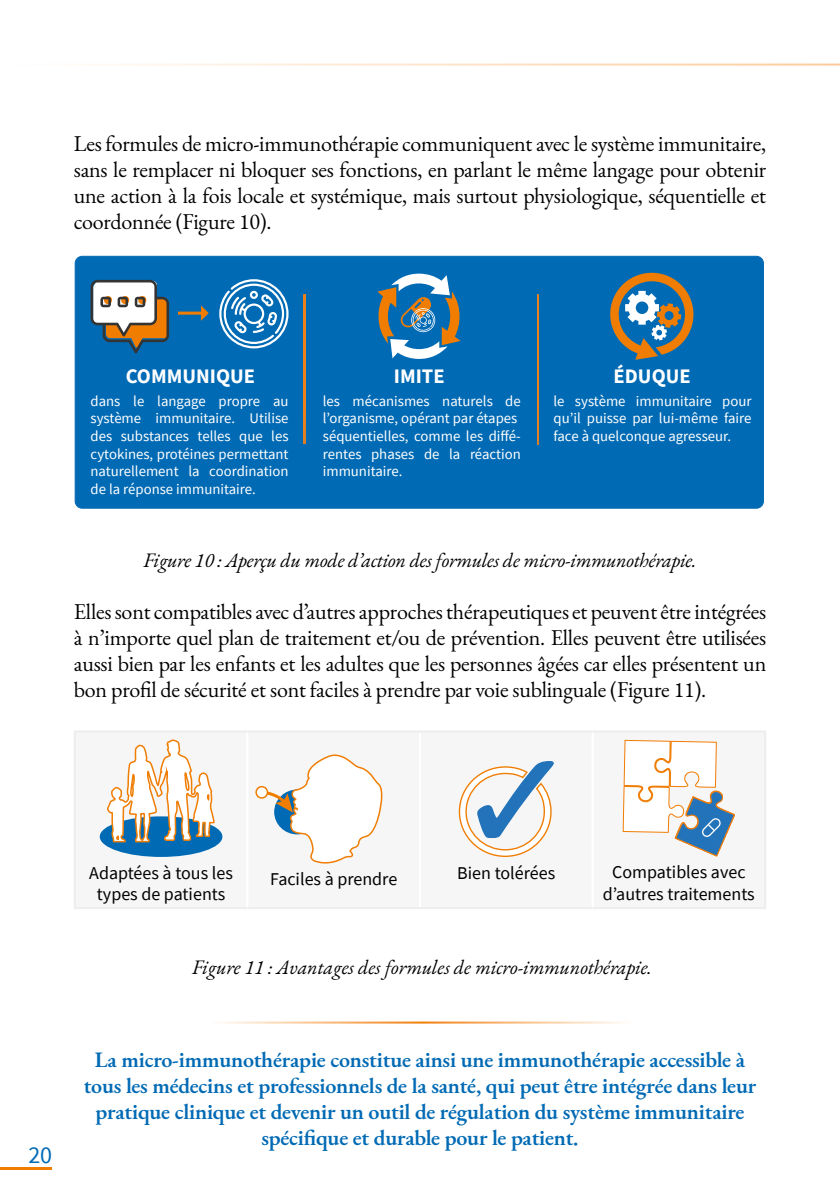
<style>
.page{position:relative;width:840px;height:1191px;background:#fff}
.page>*{position:absolute;margin:0;border:0;box-sizing:border-box;transform-origin:0 0}
.t1{font:24px "Source Sans Pro";color:#006ab4}
.t2{font:22px/26px "EB Garamond";letter-spacing:-.01em;color:#000;text-align:justify}
.t3{font:600 22px/26px "EB Garamond";letter-spacing:-.01em;color:#006ab4;text-align:center}
.t4{font:700 20.6px "Source Sans Pro";color:#fff}
.t5{font:italic 20px "EB Garamond";letter-spacing:-.01em;color:#000}
.t6{font:18px/21.6px "Source Sans Pro";color:#000;text-align:center}
.t7{font:14.8px/17.8px "Source Sans Pro";color:#fff;text-align:justify}
</style>
<div class="page">
<hr style="left:0;top:1166px;width:51px;height:3px;background:#f07d00">
<div style="left:75px;top:256px;width:688px;height:252px;background:#006ab4;border-radius:7px"></div>
<div style="left:75px;top:256px;width:688px;height:252px;border:1px solid #026ab3;border-radius:7px"></div>
<img style="left:304px;top:294px;width:1px;height:150px">
<svg style="left:610px;top:272px;width:84px;height:88px"></svg>
<svg style="left:219px;top:279px;width:69px;height:69px"></svg>
<svg style="left:90px;top:280px;width:79px;height:73px"></svg>
<svg style="left:178px;top:305px;width:30px;height:16px"></svg>
<img style="left:537px;top:295px;width:1px;height:149px">
<svg style="left:377px;top:274px;width:83px;height:85px"></svg>
<div style="left:76px;top:732px;width:687px;height:132px;background:#f6f6f6"></div>
<hr style="left:246px;top:732px;width:2px;height:175px;background:#fff">
<hr style="left:419px;top:732px;width:2px;height:175px;background:#fff">
<hr style="left:591px;top:732px;width:2px;height:175px;background:#fff">
<hr style="left:74px;top:730px;width:173px;height:2px;background:#ededed">
<hr style="left:74px;top:732px;width:2px;height:175px;background:#ededed">
<hr style="left:247px;top:730px;width:173px;height:2px;background:#ededed">
<hr style="left:420px;top:730px;width:172px;height:2px;background:#ededed">
<hr style="left:592px;top:730px;width:173px;height:2px;background:#ededed">
<hr style="left:763px;top:732px;width:2px;height:175px;background:#ededed">
<hr style="left:74px;top:907px;width:173px;height:2px;background:#ededed">
<hr style="left:247px;top:907px;width:173px;height:2px;background:#ededed">
<hr style="left:420px;top:907px;width:172px;height:2px;background:#ededed">
<hr style="left:592px;top:907px;width:173px;height:2px;background:#ededed">
<div style="left:100px;top:816px;width:122px;height:41px;background:#006ab4;border-radius:50%"></div>
<svg style="left:106px;top:506px;width:109px;height:358px"></svg>
<svg style="left:255px;top:754px;width:127px;height:109px"></svg>
<svg style="left:458px;top:761px;width:95px;height:96px"></svg>
<svg style="left:622px;top:739px;width:113px;height:118px"></svg>
<p class="t2" style="left:74px;top:132px;width:693px">Les formules de micro-immunothérapie communiquent avec le système immunitaire, sans le remplacer ni bloquer ses fonctions, en parlant le même langage pour obtenir une action à la fois locale et systémique, mais surtout physiologique, séquentielle et coordonnée (Figure 10).</p>
<p class="t4" style="left:126px;top:365px;width:131px">COMMUNIQUE</p>
<p class="t4" style="left:393px;top:365px;width:52px">IMITE</p>
<p class="t4" style="left:613px;top:365px;width:79px">ÉDUQUE</p>
<p class="t7" style="left:90px;top:392px;width:199px">dans le langage propre au système immunitaire. Utilise des substances telles que les cytokines, protéines permettant naturellement la coordination de la réponse immunitaire.</p>
<p class="t7" style="left:322px;top:392px;width:199px;text-align:left">les mécanismes naturels de l’organisme, opérant par étapes séquentielles, comme les diffé&shy;rentes phases de la réaction immunitaire.</p>
<p class="t7" style="left:553px;top:392px;width:199px">le système immunitaire pour qu’il puisse par lui-même faire face à quelconque agresseur.</p>
<p class="t5" style="left:144px;top:547px;width:554px">Figure 10 : Aperçu du mode d’action des formules de micro-immunothérapie.</p>
<p class="t2" style="left:74px;top:600px;width:693px">Elles sont compatibles avec d’autres approches thérapeutiques et peuvent être intégrées à n’importe quel plan de traitement et/ou de prévention. Elles peuvent être utilisées aussi bien par les enfants et les adultes que les personnes âgées car elles présentent un bon profil de sécurité et sont faciles à prendre par voie sublinguale (Figure 11).</p>
<p class="t1" style="left:28px;top:1141px;width:25px">20</p>
<p class="t6" style="left:89px;top:862px;width:145px">Adaptées à tous les types de patients</p>
<p class="t6" style="left:270px;top:868px;width:129px">Faciles à prendre</p>
<p class="t6" style="left:457px;top:862px;width:99px">Bien tolérées</p>
<p class="t6" style="left:602px;top:861px;width:153px">Compatibles avec d’autres traitements</p>
<p class="t5" style="left:192px;top:954px;width:461px">Figure 11 : Avantages des formules de micro-immunothérapie.</p>
<p class="t3" style="left:84px;top:1049px;width:673px">La micro-immunothérapie constitue ainsi une immunothérapie accessible à tous les médecins et professionnels de la santé, qui peut être intégrée dans leur pratique clinique et devenir un outil de régulation du système immunitaire spécifique et durable pour le patient.</p>
</div>
